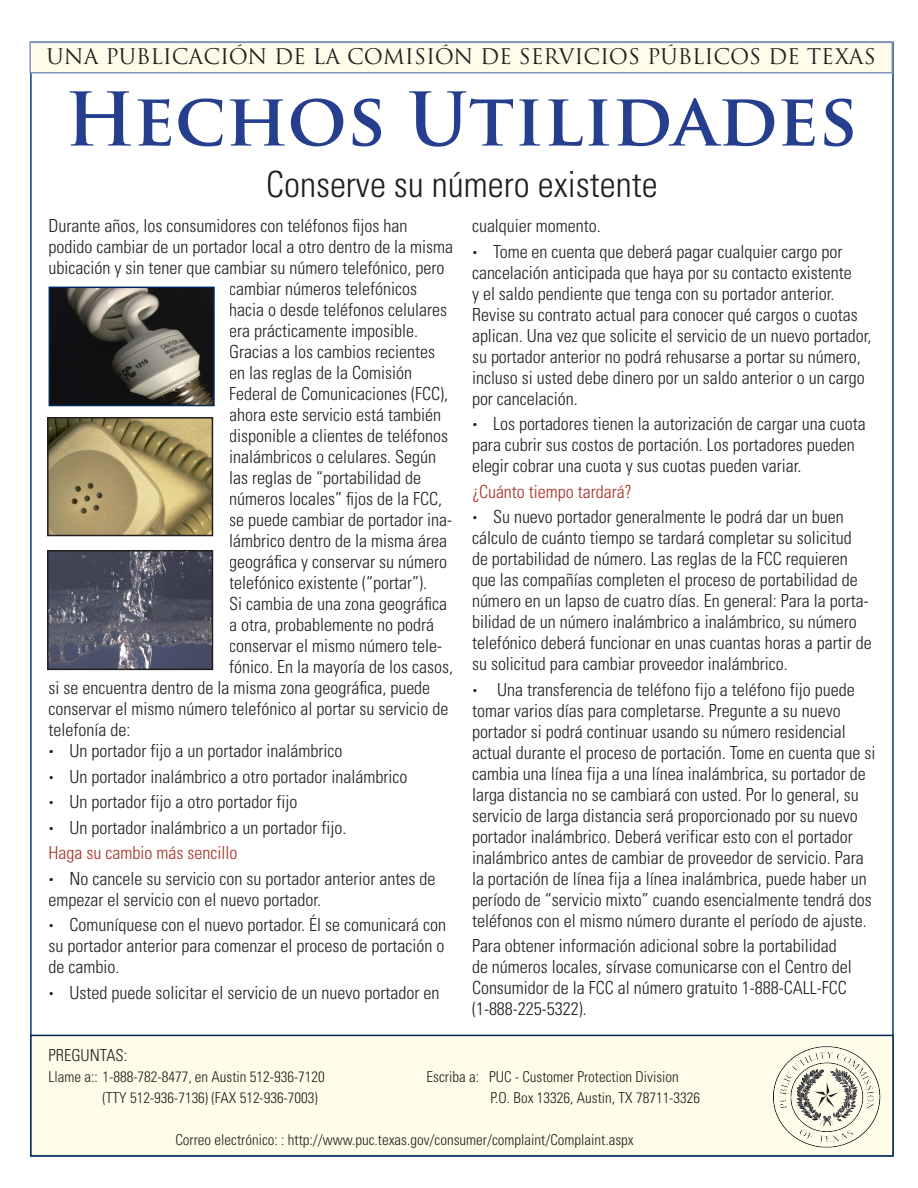
<style>
.page{position:relative;width:918px;height:1188px;background:#fff}
.page>*{position:absolute;margin:0;border:0;box-sizing:border-box;transform-origin:0 0}
.Black_headers{font:700 72px "Trajan Pro";color:#253f8e}
.t1{font:300 condensed 36px "Univers LT Std";color:#231f20}
.Black_headers-2{font:21px "Trajan Pro";color:#231f20}
.Bullets{font:300 condensed 18px/21px "Univers LT Std";color:#231f20}
.Red_sub_headers{font:300 condensed 18px "Univers LT Std";color:#a63126}
.t2{font:300 condensed 16.5px "Univers LT Std";color:#231f20}
.t3{font:300 condensed 15px "Univers LT Std";color:#231f20}
.s1{font-family:"Mrs Eaves OT";font-weight:400;font-stretch:normal;font-size:21px}
</style>
<div class="page">
<div style="left:30px;top:42px;width:864px;height:1115px;background:#fff;border:2px solid #003f7c"></div>
<div style="left:29px;top:42px;width:864px;height:32px;background:#fffde9;border:2px solid #8093bc"></div>
<div style="left:30px;top:1035px;width:864px;height:122px;background:#fffde9;border:2px solid #022859"></div>
<img style="left:52px;top:290px;width:160px;height:113px">
<div style="left:49px;top:287px;width:166px;height:119px;border:2px solid #022859"></div>
<img style="left:50px;top:420px;width:160px;height:113px">
<div style="left:47px;top:417px;width:166px;height:119px;border:2px solid #231f20"></div>
<img style="left:50px;top:553px;width:160px;height:114px">
<div style="left:47px;top:550px;width:166px;height:120px;border:2px solid #231f20"></div>
<img style="left:773px;top:1046px;width:108px;height:102px">
<p class="Black_headers-2" style="left:47px;top:43px;width:831px">UNA PUBLICACIÓN DE LA COMISIÓN DE SERVICIOS PÚBLICOS DE TEXAS</p>
<p class="Black_headers" style="left:65px;top:75px;width:794px">Hechos Utilidades</p>
<p class="t1" style="left:266px;top:162px;width:393px">Conserve su número existente</p>
<p class="Bullets" style="left:49px;top:215px;width:360px">Durante años, los consumidores con teléfonos fijos han</p>
<p class="Bullets" style="left:49px;top:236px;width:406px">podido cambiar de un portador local a otro dentro de la misma</p>
<p class="Bullets" style="left:49px;top:257px;width:397px">ubicación y sin tener que cambiar su número telefónico, pero</p>
<p class="Bullets" style="left:229px;top:278px;width:189px">cambiar números telefónicos</p>
<p class="Bullets" style="left:229px;top:299px;width:219px">hacia o desde teléfonos celulares</p>
<p class="Bullets" style="left:229px;top:320px;width:190px">era prácticamente imposible.</p>
<p class="Bullets" style="left:229px;top:341px;width:207px">Gracias a los cambios recientes</p>
<p class="Bullets" style="left:229px;top:362px;width:184px">en las reglas de la Comisión</p>
<p class="Bullets" style="left:229px;top:383px;width:220px">Federal de Comunicaciones (FCC),</p>
<p class="Bullets" style="left:229px;top:404px;width:213px">ahora este servicio está también</p>
<p class="Bullets" style="left:229px;top:426px;width:220px">disponible a clientes de teléfonos</p>
<p class="Bullets" style="left:229px;top:447px;width:208px">inalámbricos o celulares. Según</p>
<p class="Bullets" style="left:229px;top:468px;width:193px">las reglas de “portabilidad de</p>
<p class="Bullets" style="left:229px;top:489px;width:214px">números locales” fijos de la FCC,</p>
<p class="Bullets" style="left:229px;top:510px;width:224px">se puede cambiar de portador ina-</p>
<p class="Bullets" style="left:229px;top:531px;width:219px">lámbrico dentro de la misma área</p>
<p class="Bullets" style="left:229px;top:552px;width:219px">geográfica y conservar su número</p>
<p class="Bullets" style="left:229px;top:573px;width:199px">telefónico existente (“portar”).</p>
<p class="Bullets" style="left:229px;top:594px;width:219px">Si cambia de una zona geográfica</p>
<p class="Bullets" style="left:229px;top:615px;width:206px">a otra, probablemente no podrá</p>
<p class="Bullets" style="left:229px;top:636px;width:214px">conservar el mismo número tele-</p>
<p class="Bullets" style="left:229px;top:657px;width:225px">fónico. En la mayoría de los casos,</p>
<p class="Bullets" style="left:49px;top:678px;width:383px">si se encuentra dentro de la misma zona geográfica, puede</p>
<p class="Bullets" style="left:49px;top:699px;width:401px">conservar el mismo número telefónico al portar su servicio de</p>
<p class="Bullets" style="left:49px;top:720px;width:83px">telefonía de:</p>
<p class="Bullets" style="left:49px;top:740px;width:295px"><span class="s1">•</span> Un portador fijo a un portador inalámbrico</p>
<p class="Bullets" style="left:49px;top:766px;width:360px"><span class="s1">•</span> Un portador inalámbrico a otro portador inalámbrico</p>
<p class="Bullets" style="left:49px;top:791px;width:250px"><span class="s1">•</span> Un portador fijo a otro portador fijo</p>
<p class="Bullets" style="left:49px;top:817px;width:299px"><span class="s1">•</span> Un portador inalámbrico a un portador fijo.</p>
<p class="Red_sub_headers" style="left:49px;top:842px;width:190px">Haga su cambio más sencillo</p>
<p class="Bullets" style="left:49px;top:868px;width:388px"><span class="s1">•</span> No cancele su servicio con su portador anterior antes de empezar el servicio con el nuevo portador.</p>
<p class="Bullets" style="left:49px;top:914px;width:399px;text-align:justify"><span class="s1">•</span> Comuníquese con el nuevo portador. Él se comunicará con su portador anterior para comenzar el proceso de portación o de cambio.</p>
<p class="Bullets" style="left:49px;top:982px;width:392px"><span class="s1">•</span> Usted puede solicitar el servicio de un nuevo portador en</p>
<p class="Bullets" style="left:472px;top:215px;width:130px">cualquier momento.</p>
<p class="Bullets" style="left:472px;top:241px;width:401px"><span class="s1">•</span> Tome en cuenta que deberá pagar cualquier cargo por cancelación anticipada que haya por su contacto existente<br>y el saldo pendiente que tenga con su portador anterior.<br>Revise su contrato actual para conocer qué cargos o cuotas aplican. Una vez que solicite el servicio de un nuevo portador, su portador anterior no podrá rehusarse a portar su número, incluso si usted debe dinero por un saldo anterior o un cargo por cancelación.</p>
<p class="Bullets" style="left:472px;top:413px;width:395px"><span class="s1">•</span> Los portadores tienen la autorización de cargar una cuota para cubrir sus costos de portación. Los portadores pueden elegir cobrar una cuota y sus cuotas pueden variar.</p>
<p class="Red_sub_headers" style="left:472px;top:481px;width:161px">¿Cuánto tiempo tardará?</p>
<p class="Bullets" style="left:472px;top:506px;width:401px"><span class="s1">•</span> Su nuevo portador generalmente le podrá dar un buen cálculo de cuánto tiempo se tardará completar su solicitud de portabilidad de número. Las reglas de la FCC requieren que las compañías completen el proceso de portabilidad de número en un lapso de cuatro días. En general: Para la porta&shy;bilidad de un número inalámbrico a inalámbrico, su número telefónico deberá funcionar en unas cuantas horas a partir de su solicitud para cambiar proveedor inalámbrico.</p>
<p class="Bullets" style="left:472px;top:679px;width:405px"><span class="s1">•</span> Una transferencia de teléfono fijo a teléfono fijo puede tomar varios días para completarse. Pregunte a su nuevo portador si podrá continuar usando su número residencial actual durante el proceso de portación. Tome en cuenta que si cambia una línea fija a una línea inalámbrica, su portador de larga distancia no se cambiará con usted. Por lo general, su servicio de larga distancia será proporcionado por su nuevo portador inalámbrico. Deberá verificar esto con el portador inalámbrico antes de cambiar de proveedor de servicio. Para la portación de línea fija a línea inalámbrica, puede haber un período de “servicio mixto” cuando esencialmente tendrá dos teléfonos con el mismo número durante el período de ajuste.</p>
<p class="Bullets" style="left:472px;top:936px;width:381px">Para obtener información adicional sobre la portabilidad de números locales, sírvase comunicarse con el Centro del Consumidor de la FCC al número gratuito 1-888-CALL-FCC (1-888-225-5322).</p>
<p class="t2" style="left:49px;top:1045px;width:80px">PREGUNTAS:</p>
<p class="t3" style="left:49px;top:1068px;width:278px">Llame a:: 1-888-782-8477, en Austin 512-936-7120</p>
<p class="t3" style="left:427px;top:1068px;width:254px">Escriba a: PUC - Customer Protection Division</p>
<p class="t3" style="left:103px;top:1089px;width:217px">(TTY 512-936-7136) (FAX 512-936-7003)</p>
<p class="t3" style="left:491px;top:1089px;width:211px">P.O. Box 13326, Austin, TX 78711-3326</p>
<p class="t3" style="left:175px;top:1131px;width:460px">Correo electrónico: : http://www.puc.texas.gov/consumer/complaint/Complaint.aspx</p>
</div>
